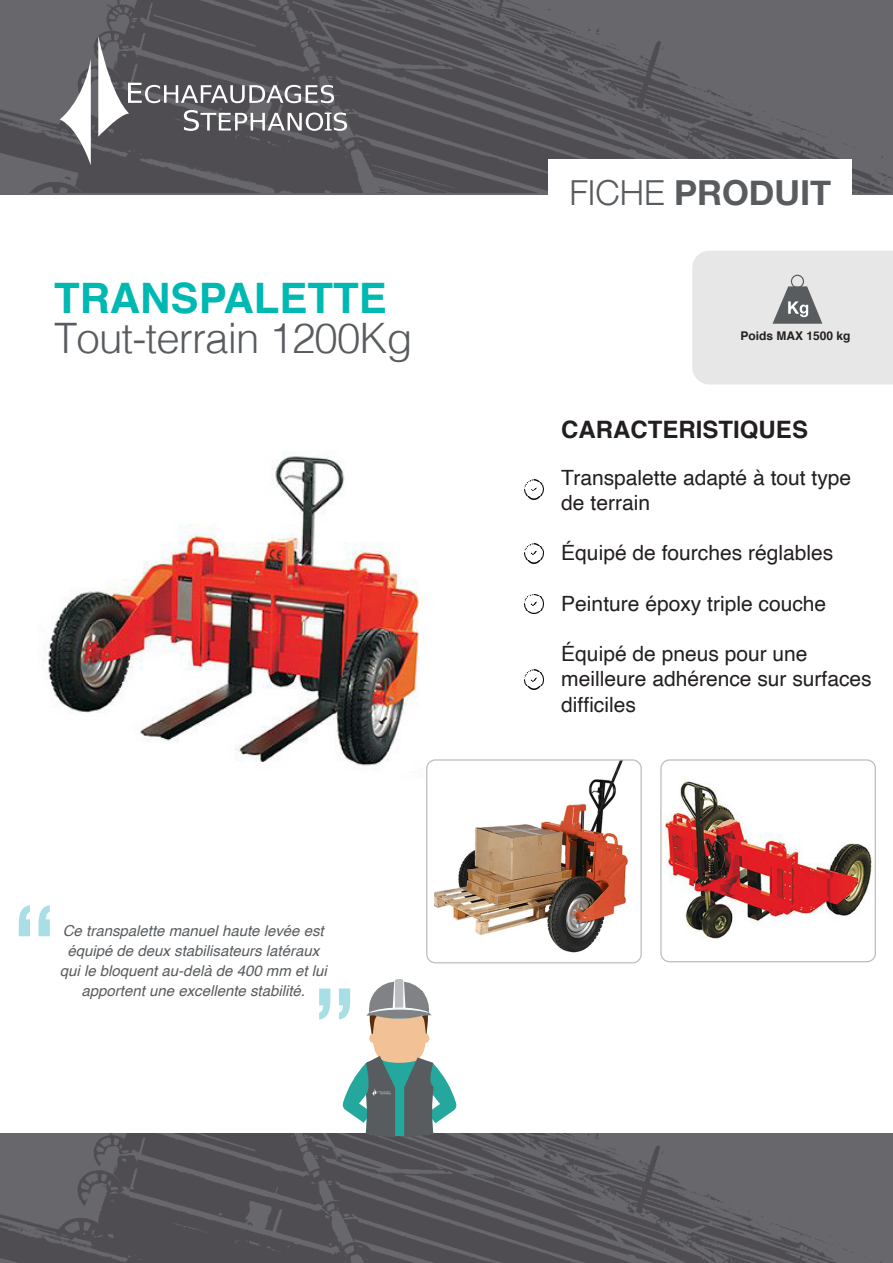
<style>
.page{position:relative;width:893px;height:1263px;background:#fff}
.page>*{position:absolute;margin:0;border:0;box-sizing:border-box;transform-origin:0 0}
.t1{font:300 42px "Helvetica";letter-spacing:-.02em;color:#585c5f}
.t2{font:700 42px "Helvetica";color:#00b8b2}
.t3{font:700 34.5px "Helvetica Neue";color:#585c5f}
.t4{font:700 24px "Helvetica";color:#231f20}
.t5{font:21px/25.2px "Helvetica";color:#231f20}
.t6{font:italic 15px/19.8px "Helvetica";color:#585c5f;text-align:center}
.t7{font:700 12px "Helvetica";color:#231f20}
.s1{font-weight:300}
</style>
<div class="page">
<svg style="left:0;top:0;width:893px;height:195px;background:#5c5b5f"></svg>
<svg style="left:60px;top:59px;width:31px;height:106px"></svg>
<svg style="left:98px;top:36px;width:249px;height:101px;background:#6b6a6e"></svg>
<div style="left:549px;top:159px;width:303px;height:71px;background:#fff"></div>
<div style="left:692px;top:251px;width:201px;height:133px;background:#e7e7e7"></div>
<img style="left:44px;top:452px;width:388px;height:318px">
<img style="left:524px;top:480px;width:20px;height:19px">
<img style="left:524px;top:543px;width:20px;height:20px">
<img style="left:524px;top:594px;width:20px;height:20px">
<img style="left:524px;top:670px;width:20px;height:19px">
<svg style="left:0;top:1133px;width:893px;height:130px;background:#5a595d"></svg>
<img style="left:432px;top:761px;width:196px;height:192px">
<div style="left:426px;top:759px;width:216px;height:204px;border:1px solid #bebdbe;border-radius:9px"></div>
<img style="left:662px;top:761px;width:213px;height:201px">
<div style="left:660px;top:759px;width:216px;height:203px;border:1px solid #bebdbe;border-radius:9px"></div>
<svg style="left:39px;top:905px;width:11px;height:31px"></svg>
<svg style="left:19px;top:905px;width:11px;height:31px"></svg>
<svg style="left:319px;top:988px;width:11px;height:31px"></svg>
<svg style="left:339px;top:979px;width:118px;height:158px"></svg>
<p class="t2" style="left:54px;top:264px;width:334px">TRANSPALETTE</p>
<p class="t1" style="left:54px;top:302px;width:360px">Tout-terrain 1200Kg</p>
<p class="t6" style="left:60px;top:921px;width:268px">Ce transpalette manuel haute levée est équipé de deux stabilisateurs latéraux qui le bloquent au-delà de 400 mm et lui apportent une excellente stabilité.</p>
<p class="t3" style="left:569px;top:166px;width:263px"><span class="s1">FICHE</span> PRODUIT</p>
<p class="t7" style="left:740px;top:326px;width:112px">Poids MAX 1500 kg</p>
<p class="t4" style="left:561px;top:410px;width:248px">CARACTERISTIQUES</p>
<p class="t5" style="left:561px;top:465px;width:291px">Transpalette adapté à tout type de terrain</p>
<p class="t5" style="left:561px;top:541px;width:273px">Équipé de fourches réglables</p>
<p class="t5" style="left:561px;top:591px;width:266px">Peinture époxy triple couche</p>
<p class="t5" style="left:561px;top:642px;width:312px">Équipé de pneus pour une meilleure adhérence sur surfaces difficiles</p>
</div>
